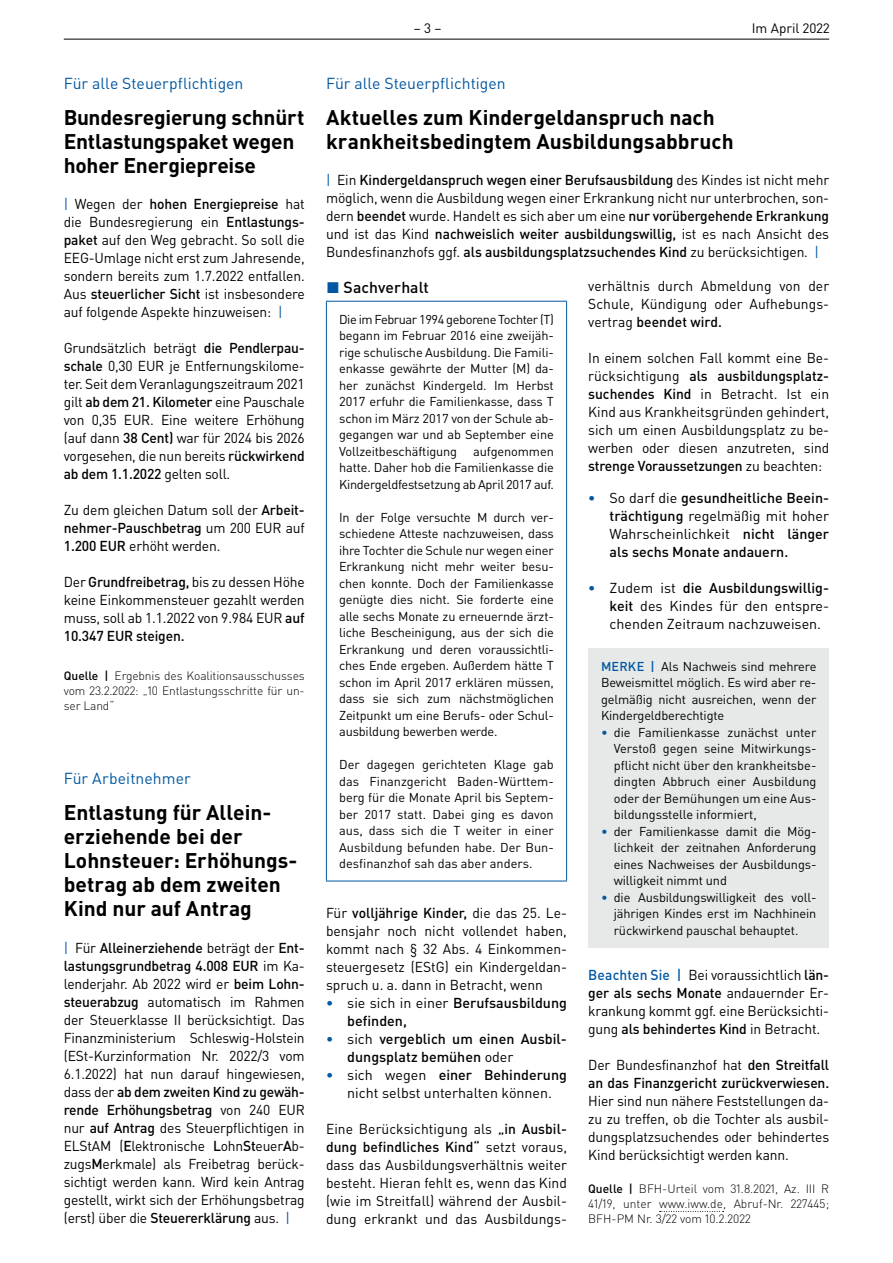
<style>
.page{position:relative;width:893px;height:1263px;background:#fff}
.page>*{position:absolute;margin:0;border:0;box-sizing:border-box;transform-origin:0 0}
.t1{font:700 21px/24px "DIN Pro";letter-spacing:-.005em;color:#000002}
.t2{font:15.75px "DIN Pro";color:#0157a2}
.t3{font:500 15.75px "DIN Pro";letter-spacing:.005em;color:#000002}
.t4{font:14.25px/18px "DIN Pro";letter-spacing:-.01em;color:#000002;text-align:justify}
.t5{font:500 14.25px/18px "DIN Pro";color:#000002}
.t6{font:13.5px "DIN Pro";color:#000002}
.t7{font:12.75px/16.5px "DIN Pro";letter-spacing:-.01em;color:#000002;text-align:justify}
.t8{font:300 12px/15px "DIN Pro";letter-spacing:-.01em;color:#000002;text-align:justify}
.s1{color:#0157a2}
.s2{font-weight:500}
.s3{font-weight:400}
.s4{font-weight:500;color:#0157a2}
</style>
<div class="page">
<hr style="left:64px;top:39px;width:765px;height:1px;background:#000002">
<hr style="left:326px;top:301px;width:241px;height:1px;background:#0157a2">
<hr style="left:326px;top:302px;width:1px;height:579px;background:#0157a2">
<hr style="left:566px;top:302px;width:1px;height:579px;background:#0157a2">
<hr style="left:326px;top:881px;width:241px;height:1px;background:#0157a2">
<svg style="left:660px;top:1211px;width:64px;height:1px"></svg>
<div style="left:588px;top:648px;width:241px;height:300px;background:#e6e9e8"></div>
<p class="t2" style="left:64px;top:73px;width:181px">Für alle Steuerpflichtigen</p>
<h1 class="t1" style="left:64px;top:105px;width:242px">Bundesregierung schnürt<br>Entlastungspaket wegen hoher Energiepreise</h1>
<p class="t4" style="left:64px;top:195px;width:242px"><span class="s1">|</span> Wegen der <span class="s2">hohen Energiepreise</span> hat die Bundesregierung ein <span class="s2">Entlastungs&shy;paket</span> auf den Weg gebracht. So soll die EEG-Umlage nicht erst zum Jahresende, sondern bereits zum 1.7.2022 entfallen.<br>Aus <span class="s2">steuerlicher Sicht</span> ist insbesondere auf folgende Aspekte hinzuweisen: <span class="s1">|</span></p>
<p class="t4" style="left:64px;top:339px;width:242px">Grundsätzlich beträgt <span class="s2">die Pendlerpau&shy;schale</span> 0,30 EUR je Entfernungskilome&shy;ter. Seit dem Veranlagungszeitraum 2021 gilt <span class="s2">ab dem 21. Kilometer</span> eine Pauschale von 0,35 EUR. Eine weitere Erhöhung (auf dann <span class="s2">38 Cent)</span> war für 2024 bis 2026 vorgesehen, die nun bereits <span class="s2">rückwirkend ab dem 1.1.2022</span> gelten soll.</p>
<p class="t4" style="left:64px;top:501px;width:242px">Zu dem gleichen Datum soll der <span class="s2">Arbeit&shy;nehmer-Pauschbetrag</span> um 200 EUR auf <span class="s2">1.200 EUR</span> erhöht werden.</p>
<p class="t4" style="left:64px;top:573px;width:242px">Der <span class="s2">Grundfreibetrag,</span> bis zu dessen Höhe keine Einkommensteuer gezahlt werden muss, soll ab 1.1.2022 von 9.984 EUR <span class="s2">auf 10.347 EUR steigen.</span></p>
<p class="t8" style="left:64px;top:668px;width:242px"><span class="s2">Quelle |</span> Ergebnis des Koalitionsausschusses vom 23.2.2022: „10 Entlastungsschritte für un&shy;ser Land“</p>
<p class="t2" style="left:64px;top:767px;width:128px">Für Arbeitnehmer</p>
<h1 class="t1" style="left:64px;top:799px;width:235px">Entlastung für Allein&shy;erziehende bei der<br>Lohnsteuer: Erhöhungs&shy;betrag ab dem zweiten<br>Kind nur auf Antrag</h1>
<p class="t4" style="left:64px;top:939px;width:242px"><span class="s1">|</span> Für <span class="s2">Alleinerziehende</span> beträgt der <span class="s2">Ent&shy;lastungsgrundbetrag 4.008 EUR</span> im Ka&shy;lenderjahr. Ab 2022 wird er <span class="s2">beim Lohn&shy;steuerabzug</span> automatisch im Rahmen der Steuerklasse II berücksichtigt. Das Finanzministerium Schleswig-Holstein (ESt-Kurzinformation Nr. 2022/3 vom 6.1.2022) hat nun darauf hingewiesen, dass der <span class="s2">ab dem zweiten Kind zu gewäh&shy;rende Erhöhungsbetrag</span> von 240 EUR nur <span class="s2">auf Antrag</span> des Steuerpflichtigen in ELStAM (<span class="s2">E</span>lektronische <span class="s2">L</span>ohn<span class="s2">St</span>euer<span class="s2">A</span>b&shy;zugs<span class="s2">M</span>erkmale) als Freibetrag berück&shy;sichtigt werden kann. Wird kein Antrag gestellt, wirkt sich der Erhöhungsbetrag (erst) über die <span class="s2">Steuererklärung</span> aus. <span class="s1">|</span></p>
<p class="t6" style="left:414px;top:19px;width:29px">– 3 –</p>
<p class="t6" style="left:752px;top:19px;width:79px">Im April 2022</p>
<p class="t2" style="left:326px;top:73px;width:181px">Für alle Steuerpflichtigen</p>
<h1 class="t1" style="left:326px;top:105px;width:409px">Aktuelles zum Kindergeldanspruch nach krankheitsbedingtem Ausbildungsabbruch</h1>
<p class="t4" style="left:326px;top:171px;width:505px"><span class="s1">|</span> Ein <span class="s2">Kindergeldanspruch wegen einer Berufsausbildung</span> des Kindes ist nicht mehr möglich, wenn die Ausbildung wegen einer Erkrankung nicht nur unterbrochen, son&shy;dern <span class="s2">beendet</span> wurde. Handelt es sich aber um eine <span class="s2">nur vorübergehende Erkrankung </span>und ist das Kind <span class="s2">nachweislich weiter ausbildungswillig,</span> ist es nach Ansicht des Bundesfinanzhofs ggf. <span class="s2">als ausbildungsplatzsuchendes Kind</span> zu berücksichtigen. <span class="s1">|</span></p>
<p class="t3" style="left:326px;top:276px;width:104px"><span class="s1">◼</span> Sachverhalt</p>
<p class="t7" style="left:339px;top:310px;width:216px">Die im Februar 1994 geborene Tochter (T) begann im Februar 2016 eine zweijäh&shy;rige schulische Ausbildung. Die Famili&shy;enkasse gewährte der Mutter (M) da&shy;her zunächst Kindergeld. Im Herbst 2017 erfuhr die Familienkasse, dass T schon im März 2017 von der Schule ab&shy;gegangen war und ab September eine Vollzeitbeschäftigung</p>
<p class="t4" style="left:588px;top:276px;width:242px">verhältnis durch Abmeldung von der Schule, Kündigung oder Aufhebungs&shy;vertrag <span class="s2">beendet wird.</span></p>
<p class="t4" style="left:588px;top:348px;width:242px">In einem solchen Fall kommt eine Be&shy;rücksichtigung <span class="s2">als ausbildungsplatz&shy;suchendes Kind</span> in Betracht. Ist ein Kind aus Krankheitsgründen gehindert, sich um einen Ausbildungsplatz zu be&shy;werben oder diesen anzutreten, sind <span class="s2">strenge Voraussetzungen</span> zu beachten:</p>
<p class="t5" style="left:609px;top:489px;width:221px;text-align:justify;text-indent:-21px"><span class="s1">•</span> <span class="s3">So darf die</span> gesundheitliche Beein&shy;trächtigung <span class="s3">regelmäßig mit hoher Wahrscheinlichkeit</span> nicht länger als sechs Monate andauern.</p>
<p class="t4" style="left:609px;top:579px;width:221px;text-indent:-21px"><span class="s4">•</span> Zudem ist <span class="s2">die Ausbildungswillig&shy;keit</span> des Kindes für den entspre&shy;chenden Zeitraum nachzuweisen.</p>
<p class="t7" style="left:601px;top:657px;width:217px"><span class="s4">MERKE |</span> Als Nachweis sind mehrere Beweismittel möglich. Es wird aber re&shy;gelmäßig nicht ausreichen, wenn der Kindergeldberechtigte</p>
<p class="t7" style="left:614px;top:723px;width:204px;text-indent:-13px"><span class="s1">•</span> die Familienkasse zunächst unter Verstoß gegen seine Mitwirkungs&shy;pflicht nicht über den krankheitsbe&shy;dingten Abbruch einer Ausbildung oder der Bemühungen um eine Aus&shy;bildungsstelle informiert,</p>
<p class="t7" style="left:614px;top:822px;width:204px;text-indent:-13px"><span class="s1">•</span> der Familienkasse damit die Mög&shy;lichkeit der zeitnahen Anforderung eines Nachweises der Ausbildungs&shy;willigkeit nimmt und</p>
<p class="t7" style="left:614px;top:888px;width:204px;text-indent:-13px"><span class="s1">•</span> die Ausbildungswilligkeit des voll&shy;jährigen Kindes erst im Nachhinein rückwirkend pauschal behauptet.</p>
<p class="t4" style="left:588px;top:966px;width:242px"><span class="s4">Beachten Sie |</span> Bei voraussichtlich <span class="s2">län&shy;ger als sechs Monate</span> andauernder Er&shy;krankung kommt ggf. eine Berücksichti&shy;gung <span class="s2">als behindertes Kind</span> in Betracht.</p>
<p class="t5" style="left:588px;top:1056px;width:242px"><span class="s3">Der Bundesfinanzhof hat</span> den Streitfall an das Finanzgericht zurückverwiesen.</p>
<p class="t4" style="left:588px;top:1092px;width:242px">Hier sind nun nähere Feststellungen da&shy;zu zu treffen, ob die Tochter als ausbil&shy;dungsplatzsuchendes oder behindertes Kind berücksichtigt werden kann.</p>
<p class="t8" style="left:588px;top:1181px;width:242px"><span class="s2">Quelle |</span> BFH-Urteil vom 31.8.2021, Az. III R 41/19, unter www.iww.de, Abruf-Nr. 227445; BFH-PM Nr. 3/22 vom 10.2.2022</p>
<p class="t7" style="left:339px;top:442px;width:216px;text-indent:134px">aufgenommen hatte. Daher hob die Familienkasse die Kindergeldfestsetzung ab April 2017 auf.</p>
<p class="t7" style="left:339px;top:508px;width:216px">In der Folge versuchte M durch ver&shy;schiedene Atteste nachzuweisen, dass ihre Tochter die Schule nur wegen einer Erkrankung nicht mehr weiter besu&shy;chen konnte. Doch der Familienkasse genügte dies nicht. Sie forderte eine alle sechs Monate zu erneuernde ärzt&shy;liche Bescheinigung, aus der sich die Erkrankung und deren voraussichtli&shy;ches Ende ergeben. Außerdem hätte T schon im April 2017 erklären müssen, dass sie sich zum nächstmöglichen Zeitpunkt um eine Berufs- oder Schul&shy;ausbildung bewerben werde.</p>
<p class="t7" style="left:339px;top:756px;width:216px">Der dagegen gerichteten Klage gab das Finanzgericht Baden-Württem&shy;berg für die Monate April bis Septem&shy;ber 2017 statt. Dabei ging es davon aus, dass sich die T weiter in einer Ausbildung befunden habe. Der Bun&shy;desfinanzhof sah das aber anders.</p>
<p class="t4" style="left:326px;top:904px;width:242px">Für <span class="s2">volljährige Kinder,</span> die das 25. Le&shy;bensjahr noch nicht vollendet haben, kommt nach § 32 Abs. 4 Einkommen&shy;steuergesetz (EStG) ein Kindergeldan&shy;spruch u. a. dann in Betracht, wenn</p>
<p class="t5" style="left:347px;top:994px;width:221px;text-indent:-21px"><span class="s1">•</span> <span class="s3">sie sich in einer</span> Berufsausbildung befinden,</p>
<p class="t5" style="left:347px;top:1030px;width:221px;text-indent:-21px"><span class="s1">•</span> <span class="s3">sich</span> vergeblich um einen Ausbil&shy;dungsplatz bemühen <span class="s3">oder</span></p>
<p class="t4" style="left:326px;top:1066px;width:242px;text-align:center"><span class="s4">•</span> sich wegen <span class="s2">einer Behinderung </span>nicht selbst unterhalten können.</p>
<p class="t4" style="left:326px;top:1120px;width:242px">Eine Berücksichtigung als <span class="s2">„in Ausbil&shy;dung befindliches Kind“</span> setzt voraus, dass das Ausbildungsverhältnis weiter besteht. Hieran fehlt es, wenn das Kind (wie im Streitfall) während der Ausbil&shy;dung erkrankt und das Ausbildungs-</p>
</div>
